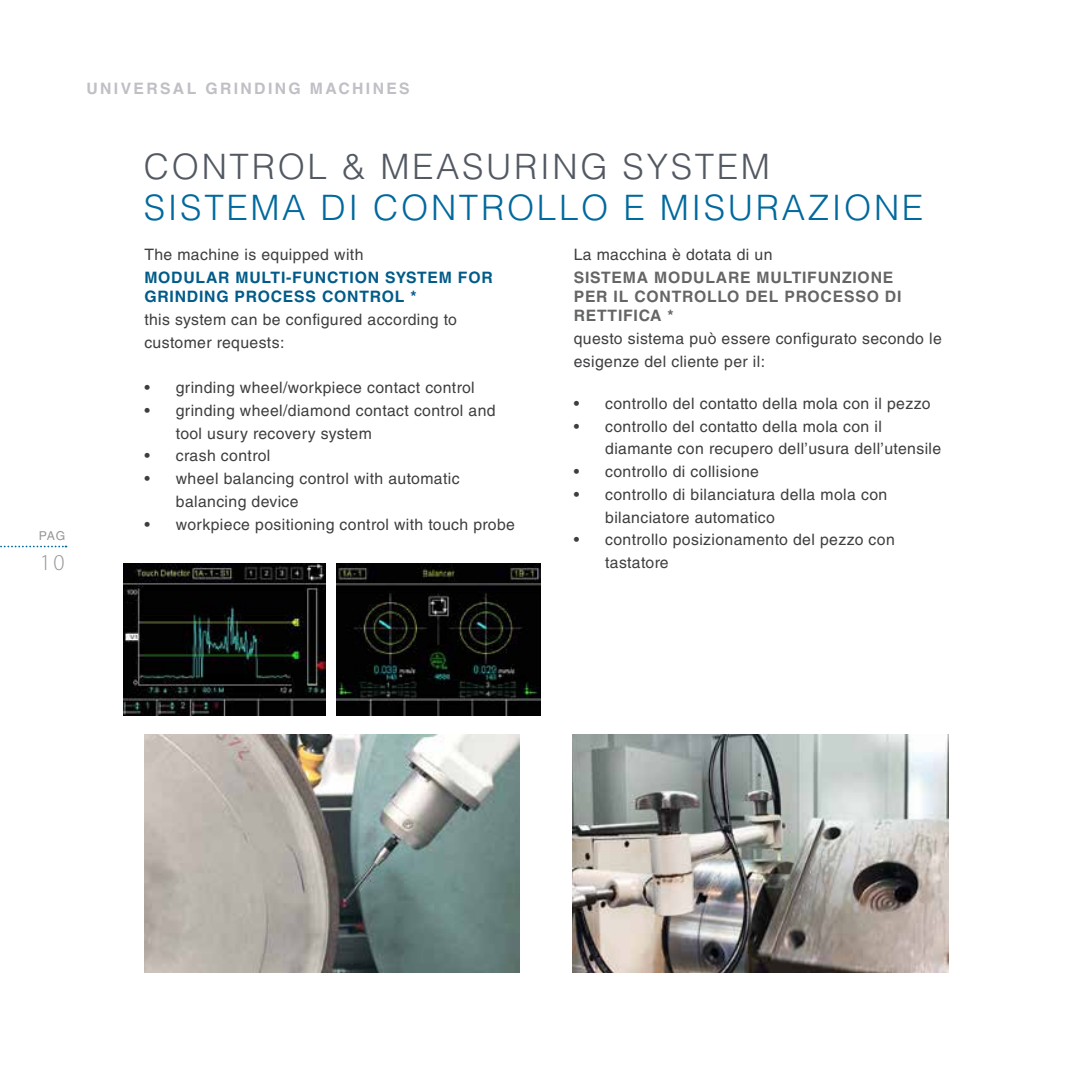
<style>
.page{position:relative;width:1092px;height:1092px;background:#fff}
.page>*{position:absolute;margin:0;border:0;box-sizing:border-box;transform-origin:0 0}
.t1{font:300 35px "Helvetica LT Std";letter-spacing:.075em;color:#00699d}
.t2{font:300 35px "Helvetica LT Std";letter-spacing:.075em;color:#535962}
.t3{font:300 22.75px "Myriad Pro";color:#969799}
.t4{font:15.75px/22.8px "Helvetica LT Std";letter-spacing:.025em;color:#3e3d40}
.t5{font:700 15.75px/19.2px "Helvetica LT Std";letter-spacing:.05em;color:#646567}
.t6{font:700 15.75px/19.2px "Helvetica LT Std";letter-spacing:.05em;color:#005b89}
.t7{font:700 15.75px "Helvetica LT Std";letter-spacing:.15em;color:#bfc0c6}
.t8{font:12.25px "Helvetica LT Std";color:#969799}
</style>
<div class="page">
<svg style="left:0;top:545px;width:66px;height:2px"></svg>
<img style="left:572px;top:734px;width:375px;height:238px">
<img style="left:144px;top:734px;width:375px;height:238px">
<img style="left:123px;top:563px;width:203px;height:152px">
<img style="left:337px;top:563px;width:203px;height:152px">
<p class="t7" style="left:86px;top:78px;width:325px">UNIVERSAL GRINDING MACHINES</p>
<p class="t8" style="left:39px;top:528px;width:28px">PAG</p>
<h2 class="t3" style="left:40px;top:549px;width:26px">10</h2>
<h1 class="t2" style="left:144px;top:145px;width:627px">CONTROL &amp; MEASURING SYSTEM</h1>
<h1 class="t1" style="left:144px;top:185px;width:780px">SISTEMA DI CONTROLLO E MISURAZIONE</h1>
<p class="t4" style="left:144px;top:243px;width:220px">The machine is equipped with</p>
<p class="t6" style="left:144px;top:267px;width:350px">MODULAR MULTI-FUNCTION SYSTEM FOR<br>GRINDING PROCESS CONTROL *</p>
<p class="t4" style="left:144px;top:308px;width:314px">this system can be configured according to customer requests:</p>
<p class="t4" style="left:144px;top:376px;width:332px">• grinding wheel/workpiece contact control</p>
<p class="t4" style="left:176px;top:399px;width:321px;text-indent:-32px">• grinding wheel/diamond contact control and tool usury recovery system</p>
<p class="t4" style="left:144px;top:444px;width:127px">• crash control</p>
<p class="t4" style="left:176px;top:467px;width:285px;text-indent:-32px">• wheel balancing control with automatic balancing device</p>
<p class="t4" style="left:144px;top:512px;width:372px">• workpiece positioning control with touch probe</p>
<p class="t4" style="left:573px;top:243px;width:200px">La macchina è dotata di un</p>
<p class="t5" style="left:573px;top:267px;width:329px">SISTEMA MODULARE MULTIFUNZIONE<br>PER IL CONTROLLO DEL PROCESSO DI<br>RETTIFICA *</p>
<p class="t4" style="left:573px;top:327px;width:369px">questo sistema può essere configurato secondo le esigenze del cliente per il:</p>
<p class="t4" style="left:573px;top:392px;width:358px">• controllo del contatto della mola con il pezzo</p>
<p class="t4" style="left:605px;top:414px;width:337px;text-indent:-32px">• controllo del contatto della mola con il diamante con recupero dell’usura dell’utensile</p>
<p class="t4" style="left:573px;top:460px;width:187px">• controllo di collisione</p>
<p class="t4" style="left:605px;top:483px;width:283px;text-indent:-32px">• controllo di bilanciatura della mola con bilanciatore automatico</p>
<p class="t4" style="left:605px;top:528px;width:291px;text-indent:-32px">• controllo posizionamento del pezzo con tastatore</p>
</div>
